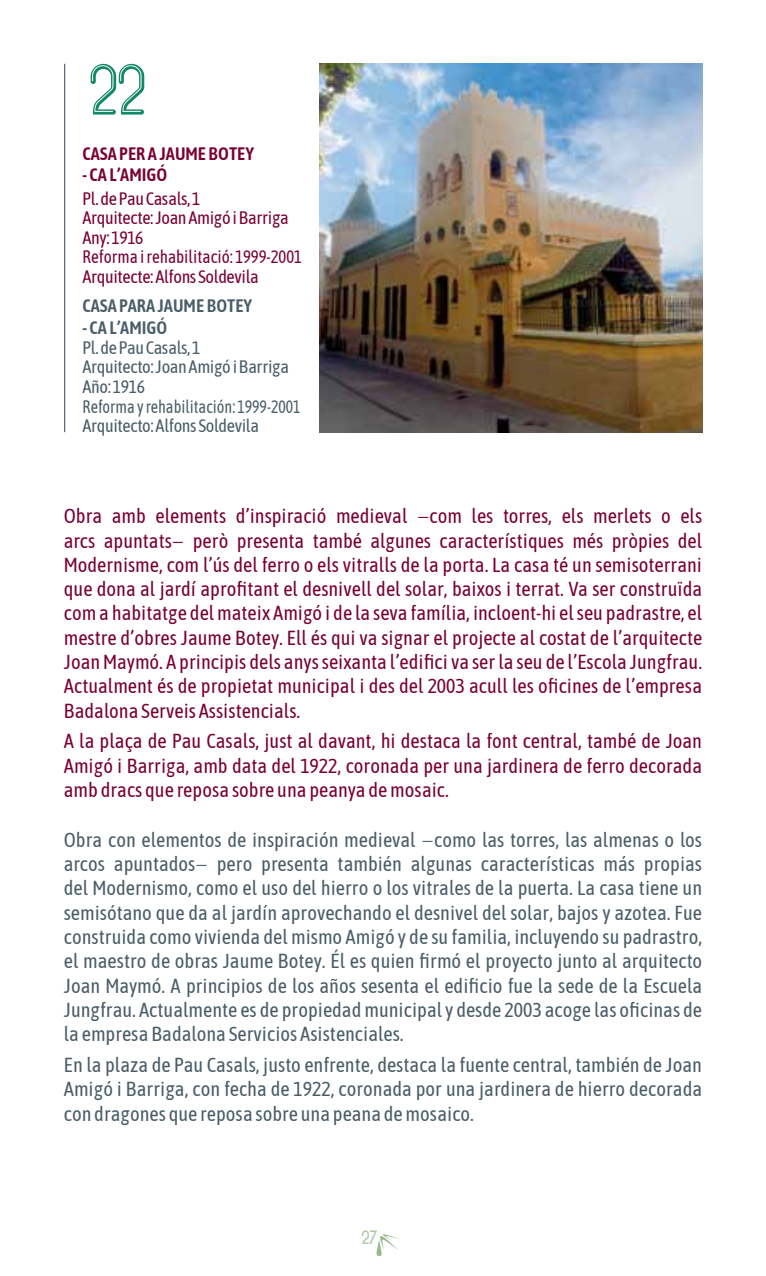
<style>
.page{position:relative;width:766px;height:1276px;background:#fff}
.page>*{position:absolute;margin:0;border:0;box-sizing:border-box;transform-origin:0 0}
.t1{font:67.5px "Beauty School Dropout II";color:#138867}
.t2{font:20.25px/24.3px "Asap Condensed";color:#4a5d68;text-align:justify}
.t3{font:20.25px/24.3px "Asap Condensed";color:#790033;text-align:justify}
.t4{font:18px/19.6px "Asap Condensed";letter-spacing:-.02em;color:#4a5d68}
.t5{font:18px/19.6px "Asap Condensed";letter-spacing:-.02em;color:#790033}
.t6{font:600 18px "Asap Condensed";color:#790033}
.t7{font:600 18px "Asap Condensed";color:#4a5d68}
.t8{font:18px "Beauty School Dropout II";color:#98b989}
.s1{font-family:"Domine"}
</style>
<div class="page">
<svg style="left:376px;top:1234px;width:24px;height:23px"></svg>
<img style="left:319px;top:64px;width:383px;height:368px">
<hr style="left:64px;top:64px;width:1px;height:368px;background:#4a5d68">
<h1 class="t1" style="left:89px;top:47px;width:58px">22</h1>
<p class="t6" style="left:82px;top:141px;width:173px">CASA PER A JAUME BOTEY</p>
<p class="t6" style="left:82px;top:163px;width:86px">- CA L’AMIGÓ</p>
<p class="t5" style="left:82px;top:188px;width:221px">Pl. de Pau Casals, 1<br>Arquitecte: Joan Amigó i Barriga<br>Any: 1916<br>Reforma i rehabilitació: 1999-2001<br>Arquitecte: Alfons Soldevila</p>
<p class="t7" style="left:82px;top:294px;width:171px">CASA PARA JAUME BOTEY</p>
<p class="t7" style="left:82px;top:315px;width:86px">- CA L’AMIGÓ</p>
<p class="t4" style="left:82px;top:337px;width:219px">Pl. de Pau Casals, 1<br>Arquitecto: Joan Amigó i Barriga<br>Año: 1916<br>Reforma y rehabilitación: 1999-2001<br>Arquitecto: Alfons Soldevila</p>
<p class="t3" style="left:64px;top:503px;width:639px">Obra amb elements d’inspiració medieval <span class="s1">–</span>com les torres, els merlets o els arcs apuntats<span class="s1">–</span> però presenta també algunes característiques més pròpies del Modernisme, com l’ús del ferro o els vitralls de la porta. La casa té un semisoterrani que dona al jardí aprofitant el desnivell del solar, baixos i terrat. Va ser construïda com a habitatge del mateix Amigó i de la seva família, incloent-hi el seu padrastre, el mestre d’obres Jaume Botey. Ell és qui va signar el projecte al costat de l’arquitecte Joan Maymó. A principis dels anys seixanta l’edifici va ser la seu de l’Escola Jungfrau.<br>Actualment és de propietat municipal i des del 2003 acull les oficines de l’empresa Badalona Serveis Assistencials.</p>
<p class="t3" style="left:64px;top:728px;width:639px">A la plaça de Pau Casals, just al davant, hi destaca la font central, també de Joan Amigó i Barriga, amb data del 1922, coronada per una jardinera de ferro decorada amb dracs que reposa sobre una peanya de mosaic.</p>
<p class="t2" style="left:64px;top:827px;width:639px">Obra con elementos de inspiración medieval <span class="s1">–</span>como las torres, las almenas o los arcos apuntados<span class="s1">–</span> pero presenta también algunas características más propias del Modernismo, como el uso del hierro o los vitrales de la puerta. La casa tiene un semisótano que da al jardín aprovechando el desnivel del solar, bajos y azotea. Fue construida como vivienda del mismo Amigó y de su familia, incluyendo su padrastro, el maestro de obras Jaume Botey. Él es quien firmó el proyecto junto al arquitecto Joan Maymó. A principios de los años sesenta el edificio fue la sede de la Escuela Jungfrau. Actualmente es de propiedad municipal y desde 2003 acoge las oficinas de la empresa Badalona Servicios Asistenciales.</p>
<p class="t2" style="left:64px;top:1052px;width:639px">En la plaza de Pau Casals, justo enfrente, destaca la fuente central, también de Joan Amigó i Barriga, con fecha de 1922, coronada por una jardinera de hierro decorada con dragones que reposa sobre una peana de mosaico.</p>
<p class="t8" style="left:362px;top:1226px;width:17px">27</p>
</div>
